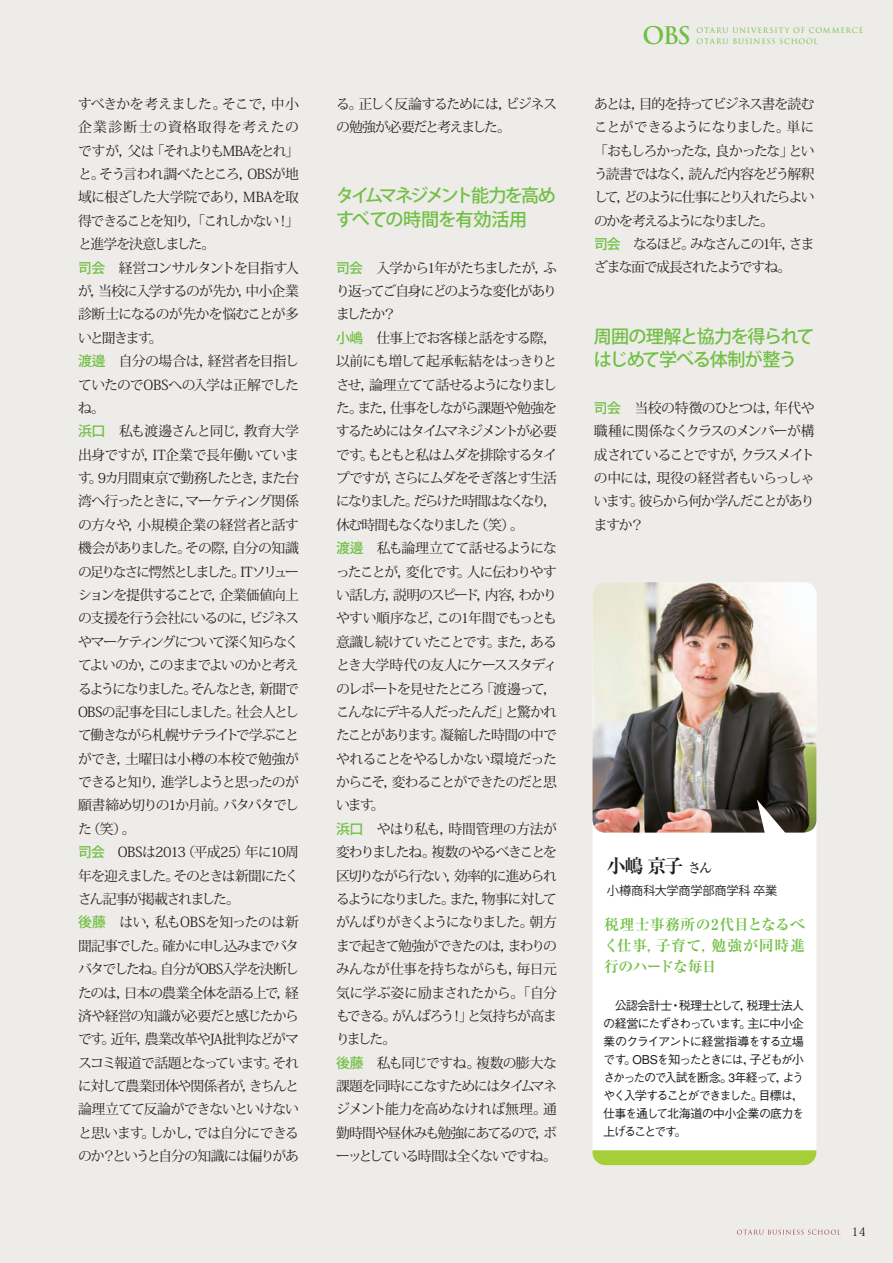
<style>
.page{position:relative;width:893px;height:1263px;background:#edece8}
.page>*{position:absolute;margin:0;border:0;box-sizing:border-box;transform-origin:0 0}
.t1{font:700 23.7px "Trajan Pro";color:#71bf44}
.ノーマル{font:700 19.2px "Ryumin Pr 5";color:#231f20}
.ノーマル-2{font:500 18px/23.4px "Koz Go Std";letter-spacing:-.07em;color:#71bf44}
.ノーマル-3{font:500 18px "Koz Go Std";letter-spacing:-.15em;color:#71bf44}
.ノーマル-4{font:500 18px "Koz Go Std";letter-spacing:-.03em;color:#71bf44}
.ノーマル-5{font:700 14.85px/21.3px "Ryumin Pr 5";letter-spacing:.02em;color:#71bf44;text-align:justify}
.ノーマル-6{font:13.8px/23.4px "Koz Min Pro";letter-spacing:-.085em;color:#231f20;text-align:justify}
.ノーマル-7{font:13.8px/23.4px "Koz Min Pro";letter-spacing:-.125em;color:#231f20}
.t2{font:500 12.15px/18px "Gothic BBB";letter-spacing:-.13em;color:#231f20;text-align:justify}
.ノーマル-8{font:12.15px "Koz Go Pro";letter-spacing:-.015em;color:#231f20}
.t3{font:11.7px "Koz Min Pro";color:#231f20}
.t4{font:7.5px "Trajan Pro";letter-spacing:.095em;color:#71bf44}
.s1{font-family:"Koz Go Pro";font-weight:500;color:#71bf44}
.s2{font-weight:500;font-size:13.8px}
</style>
<div class="page">
<div style="left:592px;top:582px;width:224px;height:583px;background:#fff;border-radius:13px"></div>
<svg style="left:592px;top:1150px;width:224px;height:15px;background:#a9cf40"></svg>
<svg style="left:737px;top:1230px;width:103px;height:5px"></svg>
<img style="left:592px;top:582px;width:224px;height:251px">
<svg style="left:757px;top:799px;width:32px;height:34px"></svg>
<p class="ノーマル-6" style="left:78px;top:92px;width:222px">すべきかを考えました。そこで，中小企業診断士の資格取得を考えたのですが，父は「それよりもMBAをとれ」と。そう言われ調べたところ，OBSが地域に根ざした大学院であり，MBAを取得できることを知り，「これしかない！」と進学を決意しました。</p>
<p class="ノーマル-6" style="left:78px;top:255px;width:222px"><span class="s1">司会</span>　経営コンサルタントを目指す人が，当校に入学するのが先か，中小企業診断士になるのが先かを悩むことが多いと聞きます。</p>
<p class="ノーマル-6" style="left:78px;top:349px;width:222px"><span class="s1">渡邊</span>　自分の場合は，経営者を目指していたのでOBSへの入学は正解でしたね。</p>
<p class="ノーマル-6" style="left:78px;top:419px;width:222px"><span class="s1">浜口</span>　私も渡邊さんと同じ，教育大学出身ですが，IT企業で長年働いています。9カ月間東京で勤務したとき，また台湾へ行ったときに，マーケティング関係の方々や，小規模企業の経営者と話す機会がありました。その際，自分の知識の足りなさに愕然としました。ITソリューションを提供することで，企業価値向上の支援を行う会社にいるのに，ビジネスやマーケティングについて深く知らなくてよいのか，このままでよいのかと考えるようになりました。そんなとき，新聞でOBSの記事を目にしました。社会人として働きながら札幌サテライトで学ぶことができ，土曜日は小樽の本校で勉強ができると知り，進学しようと思ったのが願書締め切りの1か月前。バタバタでした（笑）。</p>
<p class="ノーマル-6" style="left:78px;top:840px;width:222px"><span class="s1">司会</span>　OBSは2013（平成25）年に10周年を迎えました。そのときは新聞にたくさん記事が掲載されました。</p>
<p class="ノーマル-6" style="left:78px;top:910px;width:222px"><span class="s1">後藤</span>　はい，私もOBSを知ったのは新聞記事でした。確かに申し込みまでバタバタでしたね。自分がOBS入学を決断したのは，日本の農業全体を語る上で，経済や経営の知識が必要だと感じたからです。近年，農業改革やJA批判などがマスコミ報道で話題となっています。それに対して農業団体や関係者が，きちんと論理立てて反論ができないといけないと思います。しかし，では自分にできるのか？というと自分の知識には偏りがあ</p>
<p class="ノーマル-6" style="left:336px;top:91px;width:222px">る。正しく反論するためには，ビジネスの勉強が必要だと考えました。</p>
<p class="ノーマル-3" style="left:336px;top:184px;width:221px">タイムマネジメント能力を高め</p>
<p class="ノーマル-4" style="left:336px;top:208px;width:193px">すべての時間を有効活用</p>
<p class="ノーマル-6" style="left:336px;top:255px;width:222px"><span class="s1">司会</span>　入学から1年がたちましたが，ふり返ってご自身にどのような変化がありましたか？</p>
<p class="ノーマル-6" style="left:336px;top:325px;width:222px"><span class="s1">小嶋</span>　仕事上でお客様と話をする際，以前にも増して起承転結をはっきりとさせ，論理立てて話せるようになりました。また，仕事をしながら課題や勉強をするためにはタイムマネジメントが必要です。もともと私はムダを排除するタイプですが，さらにムダをそぎ落とす生活になりました。だらけた時間はなくなり，休む時間もなくなりました（笑）。</p>
<p class="ノーマル-6" style="left:336px;top:536px;width:222px"><span class="s1">渡邊</span>　私も論理立てて話せるようになったことが，変化です。人に伝わりやすい話し方，説明のスピード，内容，わかりやすい順序など，この1年間でもっとも意識し続けていたことです。また，あるとき大学時代の友人にケーススタディのレポートを見せたところ「渡邊って，こんなにデキる人だったんだ」と驚かれたことがあります。凝縮した時間の中でやれることをやるしかない環境だったからこそ，変わることができたのだと思います。</p>
<p class="ノーマル-6" style="left:336px;top:817px;width:222px"><span class="s1">浜口</span>　やはり私も，時間管理の方法が変わりましたね。複数のやるべきことを区切りながら行ない，効率的に進められるようになりました。また，物事に対してがんばりがきくようになりました。朝方まで起きて勉強ができたのは，まわりのみんなが仕事を持ちながらも，毎日元気に学ぶ姿に励まされたから。「自分もできる。がんばろう！」と気持ちが高まりました。</p>
<p class="ノーマル-6" style="left:336px;top:1050px;width:222px"><span class="s1">後藤</span>　私も同じですね。複数の膨大な課題を同時にこなすためにはタイムマネジメント能力を高めなければ無理。通勤時間や昼休みも勉強にあてるので，ボーッとしている時間は全くないですね。</p>
<p class="t1" style="left:642px;top:21px;width:50px">OBS</p>
<p class="t4" style="left:697px;top:26px;width:168px">OTARU UNIVERSITY OF COMMERCE</p>
<p class="t4" style="left:697px;top:37px;width:123px">OTARU BUSINESS SCHOOL</p>
<p class="ノーマル-6" style="left:594px;top:91px;width:222px">あとは，目的を持ってビジネス書を読むことができるようになりました。単に「おもしろかったな，良かったな」という読書ではなく，読んだ内容をどう解釈して，どのように仕事にとり入れたらよいのかを考えるようになりました。</p>
<p class="ノーマル-7" style="left:594px;top:232px;width:222px"><span class="s1">司会</span>　なるほど。みなさんこの1年，さまざまな面で成長されたようですね。</p>
<p class="ノーマル-2" style="left:594px;top:325px;width:222px">周囲の理解と協力を得られてはじめて学べる体制が整う</p>
<p class="ノーマル-6" style="left:594px;top:396px;width:222px"><span class="s1">司会</span>　当校の特徴のひとつは，年代や職種に関係なくクラスのメンバーが構成されていることですが，クラスメイトの中には，現役の経営者もいらっしゃいます。彼らから何か学んだことがありますか？</p>
<p class="ノーマル" style="left:607px;top:850px;width:107px">小嶋 京子 <span class="s2">さん</span></p>
<p class="ノーマル-8" style="left:607px;top:883px;width:172px">小樽商科大学商学部商学科 卒業</p>
<p class="ノーマル-5" style="left:604px;top:913px;width:202px">税理士事務所の2代目となるべく仕事，子育て，勉強が同時進行のハードな毎日</p>
<p class="t2" style="left:603px;top:997px;width:202px">　公認会計士・税理士として，税理士法人の経営にたずさわっています。主に中小企業のクライアントに経営指導をする立場です。OBSを知ったときには，子どもが小さかったので入試を断念。3年経って，ようやく入学することができました。目標は，仕事を通して北海道の中小企業の底力を上げることです。</p>
<p class="t3" style="left:852px;top:1224px;width:16px">14</p>
</div>
